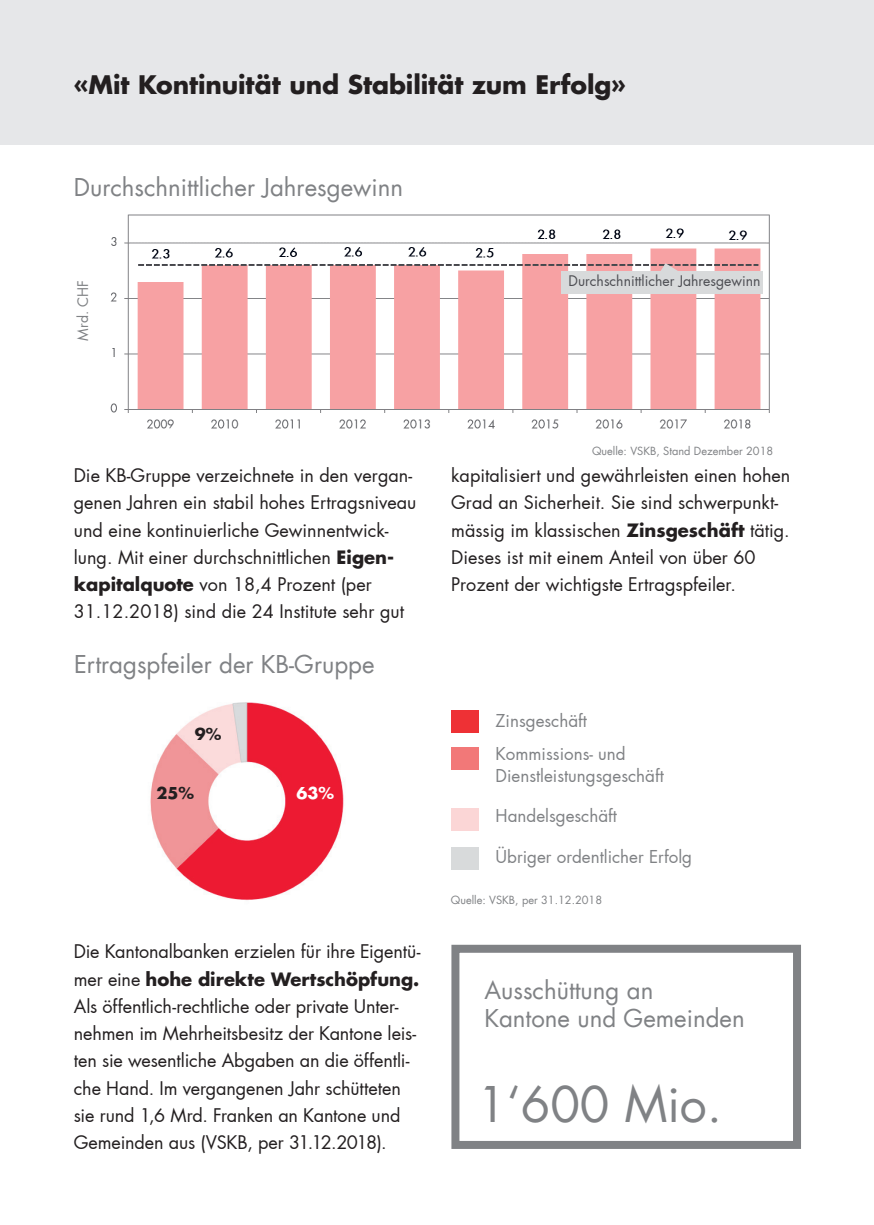
<style>
.page{position:relative;width:874px;height:1225px;background:#fff}
.page>*{position:absolute;margin:0;border:0;box-sizing:border-box;transform-origin:0 0}
.t1{font:48px "Futura LT";color:#808285}
.t2{font:700 25px "Futura LT";letter-spacing:-.005em;color:#231f20}
.t3{font:24px/27.2px "Futura LT";color:#808285}
.t4{font:18px/27.2px "Futura";color:#231f20}
.t5{font:17px/21.6px "Futura";color:#808285}
.t6{font:700 16px "Futura";color:#231f20}
.t7{font:700 16px "Futura";color:#fff}
.t8{font:14px "Futura";color:#4d4e53}
.t9{font:14px "Futura";color:#808285}
.t10{font:11px "Futura LT";color:#808285}
.s1{font-weight:700}
</style>
<div class="page">
<div style="left:0;top:0;width:873px;height:145px;background:#e6e7e9"></div>
<img style="left:110px;top:214px;width:660px;height:215px">
<div style="left:451px;top:944px;width:349px;height:205px;background:#fff;border:8px solid #808285"></div>
<img style="left:150px;top:702px;width:194px;height:199px">
<div style="left:451px;top:709px;width:27px;height:23px;background:#ee3135"></div>
<div style="left:451px;top:747px;width:27px;height:23px;background:#f27878"></div>
<div style="left:450px;top:808px;width:28px;height:23px;background:#fbd6d6"></div>
<div style="left:450px;top:847px;width:28px;height:23px;background:#d8dadb"></div>
<svg style="left:653px;top:262px;width:31px;height:10px"></svg>
<div style="left:561px;top:272px;width:201px;height:22px;background:#d8dadb"></div>
<h2 class="t2" style="left:74px;top:68px;width:553px">«Mit Kontinuität und Stabilität zum Erfolg»</h2>
<h3 class="t3" style="left:74px;top:174px;width:330px">Durchschnittlicher Jahresgewinn</h3>
<p class="t9" style="left:74px;top:341px;width:62px;rotate:-90deg">Mrd. CHF</p>
<p class="t8" style="left:568px;top:272px;width:193px">Durchschnittlicher Jahresgewinn</p>
<p class="t10" style="left:591px;top:444px;width:183px">Quelle: VSKB, Stand Dezember 2018</p>
<p class="t4" style="left:74px;top:462px;width:344px">Die KB-Gruppe verzeichnete in den vergan&shy;genen Jahren ein stabil hohes Ertragsniveau und eine kontinuierliche Gewinnentwick&shy;lung. Mit einer durchschnittlichen <span class="s1">Eigen&shy;kapitalquote</span> von 18,4 Prozent (per 31.12.2018) sind die 24 Institute sehr gut</p>
<p class="t4" style="left:451px;top:462px;width:340px">kapitalisiert und gewährleisten einen hohen Grad an Sicherheit. Sie sind schwerpunkt&shy;mässig im klassischen <span class="s1">Zinsgeschäft</span> tätig.<br>Dieses ist mit einem Anteil von über 60<br>Prozent der wichtigste Ertragspfeiler.</p>
<h3 class="t3" style="left:74px;top:650px;width:302px">Ertragspfeiler der KB-Gruppe</h3>
<p class="t6" style="left:195px;top:723px;width:28px">9%</p>
<p class="t6" style="left:156px;top:782px;width:39px">25%</p>
<p class="t7" style="left:296px;top:782px;width:39px">63%</p>
<p class="t4" style="left:74px;top:938px;width:348px">Die Kantonalbanken erzielen für ihre Eigentü&shy;mer eine <span class="s1">hohe direkte Wertschöpfung.<br></span>Als öffentlich-rechtliche oder private Unter&shy;nehmen im Mehrheitsbesitz der Kantone leis&shy;ten sie wesentliche Abgaben an die öffentli&shy;che Hand. Im vergangenen Jahr schütteten sie rund 1,6 Mrd. Franken an Kantone und Gemeinden aus (VSKB, per 31.12.2018).</p>
<p class="t5" style="left:495px;top:710px;width:93px">Zinsgeschäft</p>
<p class="t5" style="left:495px;top:743px;width:170px">Kommissions- und<br>Dienstleistungsgeschäft</p>
<p class="t5" style="left:495px;top:805px;width:123px">Handelsgeschäft</p>
<p class="t5" style="left:495px;top:846px;width:198px">Übriger ordentlicher Erfolg</p>
<p class="t10" style="left:450px;top:893px;width:153px">Quelle: VSKB, per 31.12.2018</p>
<h3 class="t3" style="left:484px;top:977px;width:262px">Ausschüttung an<br>Kantone und Gemeinden</h3>
<h1 class="t1" style="left:477px;top:1073px;width:246px">1‘600 Mio.</h1>
</div>
